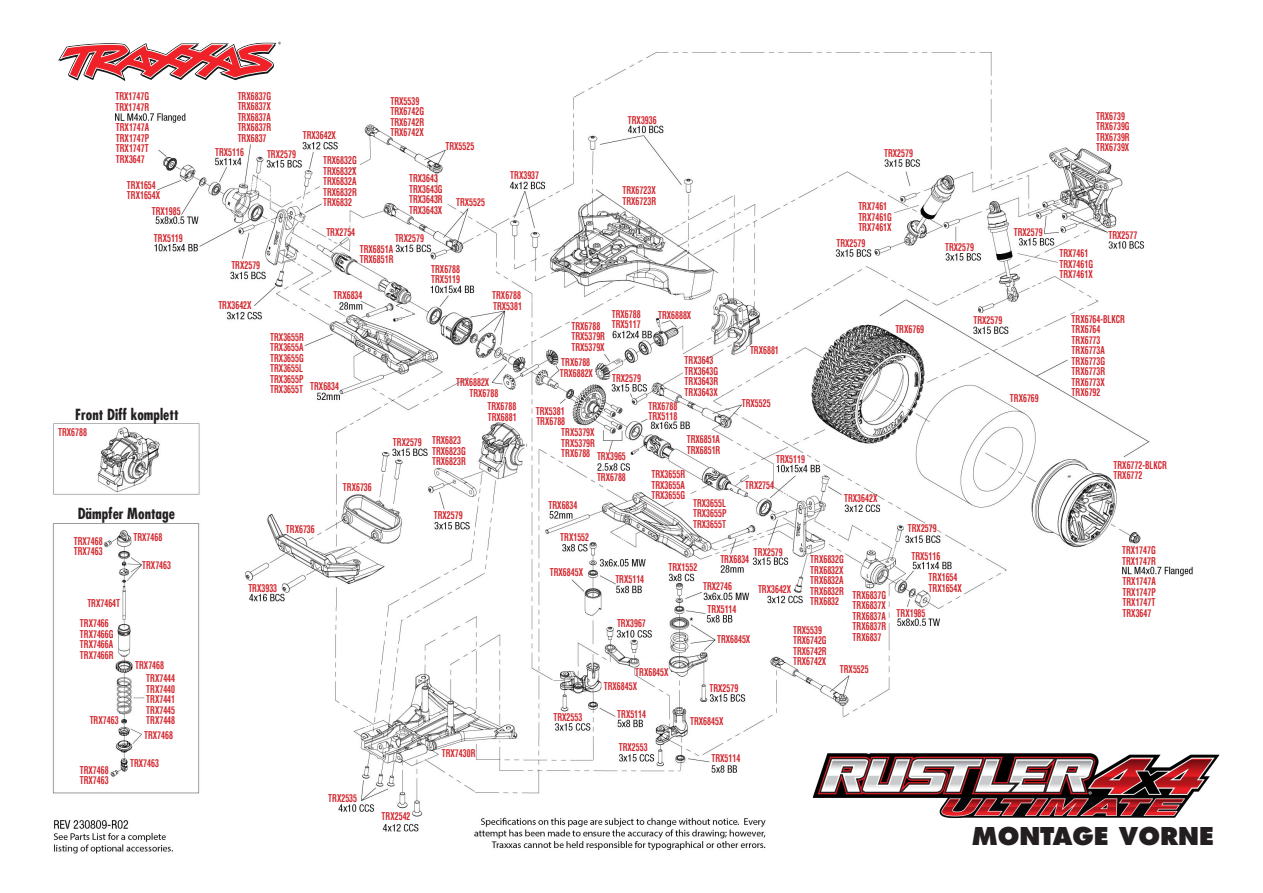
<style>
.page{position:relative;width:1263px;height:893px;background:#fff}
.page>*{position:absolute;margin:0;border:0;box-sizing:border-box;transform-origin:0 0}
.t1{font:800 24px "Futura LT";color:#231f20}
.t2{font:700 condensed 15px "Futura LT";color:#231f20}
.t3{font:700 condensed 10.5px/10.5px "Helvetica LT";color:#d1232a;scale:.75 1}
</style>
<div class="page">
<img style="left:52px;top:52px;width:1141px;height:802px">
<svg style="left:58px;top:41px;width:223px;height:40px"></svg>
<svg style="left:807px;top:534px;width:41px;height:78px"></svg>
<img style="left:805px;top:752px;width:415px;height:67px">
<p class="t3" style="left:115px;top:91px;width:46px">TRX1747G<br>TRX1747R</p>
<p class="t3" style="left:238px;top:90px;width:46px;text-align:justify">TRX6837G TRX6837X TRX6837A TRX6837R TRX6837</p>
<p class="t3" style="left:127px;top:180px;width:46px">TRX1654<br>TRX1654X</p>
<p class="t3" style="left:116px;top:122px;width:46px;text-align:justify">TRX1747A TRX1747P TRX1747T TRX3647</p>
<p class="t3" style="left:303px;top:130px;width:46px">TRX3642X</p>
<p class="t3" style="left:215px;top:147px;width:40px">TRX5116</p>
<p class="t3" style="left:267px;top:149px;width:40px">TRX2579</p>
<p class="t3" style="left:323px;top:155px;width:46px;text-align:justify">TRX6832G TRX6832X TRX6832A TRX6832R TRX6832</p>
<p class="t3" style="left:152px;top:206px;width:40px">TRX1985</p>
<p class="t3" style="left:154px;top:233px;width:40px">TRX5119</p>
<p class="t3" style="left:326px;top:227px;width:40px">TRX2754</p>
<p class="t3" style="left:390px;top:96px;width:46px">TRX5539<br>TRX6742G<br>TRX6742R<br>TRX6742X</p>
<p class="t3" style="left:445px;top:141px;width:40px">TRX5525</p>
<p class="t3" style="left:409px;top:173px;width:46px">TRX3643<br>TRX3643G<br>TRX3643R<br>TRX3643X</p>
<p class="t3" style="left:510px;top:170px;width:40px">TRX3937</p>
<p class="t3" style="left:456px;top:196px;width:40px">TRX5525</p>
<p class="t3" style="left:395px;top:232px;width:40px">TRX2579</p>
<p class="t3" style="left:628px;top:115px;width:40px">TRX3936</p>
<p class="t3" style="left:622px;top:185px;width:46px">TRX6723X</p>
<p class="t3" style="left:622px;top:195px;width:46px">TRX6723R</p>
<p class="t2" style="left:75px;top:405px;width:105px">Front Diff komplett</p>
<p class="t3" style="left:58px;top:427px;width:40px">TRX6788</p>
<p class="t3" style="left:231px;top:260px;width:40px">TRX2579</p>
<p class="t3" style="left:218px;top:300px;width:46px">TRX3642X</p>
<p class="t3" style="left:360px;top:243px;width:46px">TRX6851A<br>TRX6851R</p>
<p class="t3" style="left:334px;top:290px;width:40px">TRX6834</p>
<p class="t3" style="left:270px;top:331px;width:46px;text-align:justify">TRX3655R TRX3655A TRX3655G TRX3655L TRX3655P TRX3655T</p>
<p class="t3" style="left:310px;top:380px;width:40px">TRX6834</p>
<p class="t3" style="left:393px;top:437px;width:40px">TRX2579</p>
<p class="t3" style="left:431px;top:263px;width:40px">TRX6788</p>
<p class="t3" style="left:431px;top:274px;width:40px">TRX5119</p>
<p class="t3" style="left:492px;top:290px;width:40px">TRX6788</p>
<p class="t3" style="left:493px;top:300px;width:40px">TRX5381</p>
<p class="t3" style="left:456px;top:377px;width:46px">TRX6882X</p>
<p class="t3" style="left:469px;top:388px;width:40px">TRX6788</p>
<p class="t3" style="left:487px;top:401px;width:40px">TRX6788</p>
<p class="t3" style="left:432px;top:435px;width:46px">TRX6823<br>TRX6823G<br>TRX6823R</p>
<p class="t3" style="left:488px;top:412px;width:40px">TRX6881</p>
<p class="t3" style="left:612px;top:309px;width:40px">TRX6788<br>TRX5117</p>
<p class="t3" style="left:571px;top:321px;width:46px">TRX6788<br>TRX5379R<br>TRX5379X</p>
<p class="t3" style="left:658px;top:310px;width:46px">TRX6888X</p>
<p class="t3" style="left:685px;top:355px;width:46px">TRX3643<br>TRX3643G<br>TRX3643R<br>TRX3643X</p>
<p class="t3" style="left:687px;top:434px;width:46px">TRX6851A<br>TRX6851R</p>
<p class="t3" style="left:561px;top:357px;width:40px">TRX6788</p>
<p class="t3" style="left:560px;top:368px;width:46px">TRX6882X</p>
<p class="t3" style="left:612px;top:373px;width:40px">TRX2579</p>
<p class="t3" style="left:648px;top:401px;width:40px">TRX6788<br>TRX5118</p>
<p class="t3" style="left:536px;top:406px;width:40px">TRX5381</p>
<p class="t3" style="left:536px;top:415px;width:40px">TRX6788</p>
<p class="t3" style="left:561px;top:427px;width:46px">TRX5379X</p>
<p class="t3" style="left:561px;top:438px;width:46px">TRX5379R<br>TRX6788</p>
<p class="t3" style="left:597px;top:451px;width:40px">TRX3965</p>
<p class="t3" style="left:750px;top:345px;width:40px">TRX6881</p>
<p class="t3" style="left:742px;top:398px;width:40px">TRX5525</p>
<p class="t3" style="left:776px;top:454px;width:40px">TRX5119</p>
<p class="t3" style="left:884px;top:148px;width:40px">TRX2579</p>
<p class="t3" style="left:858px;top:201px;width:46px">TRX7461<br>TRX7461G<br>TRX7461X</p>
<p class="t3" style="left:836px;top:237px;width:40px">TRX2579</p>
<p class="t3" style="left:945px;top:242px;width:40px">TRX2579</p>
<p class="t3" style="left:895px;top:324px;width:40px">TRX6769</p>
<p class="t3" style="left:973px;top:314px;width:40px">TRX2579</p>
<p class="t2" style="left:78px;top:504px;width:99px">Dämpfer Montage</p>
<p class="t3" style="left:74px;top:536px;width:40px">TRX7468<br>TRX7463</p>
<p class="t3" style="left:134px;top:532px;width:40px">TRX7468</p>
<p class="t3" style="left:142px;top:560px;width:40px">TRX7463</p>
<p class="t3" style="left:87px;top:597px;width:45px">TRX7464T</p>
<p class="t3" style="left:80px;top:618px;width:46px">TRX7466<br>TRX7466G<br>TRX7466A<br>TRX7466R</p>
<p class="t3" style="left:90px;top:715px;width:40px">TRX7463</p>
<p class="t3" style="left:80px;top:765px;width:40px">TRX7468<br>TRX7463</p>
<p class="t3" style="left:135px;top:660px;width:40px">TRX7468</p>
<p class="t3" style="left:146px;top:673px;width:40px;text-align:justify">TRX7444<br>TRX7440<br>TRX7441<br>TRX7445<br>TRX7448</p>
<p class="t3" style="left:144px;top:729px;width:40px">TRX7468</p>
<p class="t3" style="left:130px;top:758px;width:40px">TRX7463</p>
<p class="t3" style="left:286px;top:524px;width:40px">TRX6736</p>
<p class="t3" style="left:248px;top:582px;width:40px">TRX3933</p>
<p class="t3" style="left:343px;top:482px;width:40px">TRX6736</p>
<p class="t3" style="left:434px;top:510px;width:40px">TRX2579</p>
<p class="t3" style="left:328px;top:792px;width:40px">TRX2535</p>
<p class="t3" style="left:382px;top:811px;width:40px">TRX2542</p>
<p class="t3" style="left:442px;top:748px;width:46px">TRX7430R</p>
<p class="t3" style="left:549px;top:500px;width:40px">TRX6834</p>
<p class="t3" style="left:597px;top:472px;width:40px">TRX6788</p>
<p class="t3" style="left:560px;top:532px;width:40px">TRX1552</p>
<p class="t3" style="left:651px;top:469px;width:46px;text-align:justify">TRX3655R TRX3655A TRX3655G</p>
<p class="t3" style="left:693px;top:497px;width:46px;text-align:justify">TRX3655L TRX3655P TRX3655T</p>
<p class="t3" style="left:745px;top:480px;width:40px">TRX2754</p>
<p class="t3" style="left:844px;top:493px;width:46px">TRX3642X</p>
<p class="t3" style="left:908px;top:523px;width:40px">TRX2579</p>
<p class="t3" style="left:550px;top:567px;width:46px">TRX6845X</p>
<p class="t3" style="left:754px;top:547px;width:40px">TRX2579</p>
<p class="t3" style="left:720px;top:554px;width:40px">TRX6834</p>
<p class="t3" style="left:703px;top:581px;width:40px">TRX2746</p>
<p class="t3" style="left:810px;top:554px;width:46px;text-align:justify">TRX6832G TRX6832X TRX6832A TRX6832R TRX6832</p>
<p class="t3" style="left:668px;top:562px;width:40px">TRX1552</p>
<p class="t3" style="left:615px;top:574px;width:40px">TRX5114</p>
<p class="t3" style="left:758px;top:584px;width:46px">TRX3642X</p>
<p class="t3" style="left:853px;top:590px;width:46px;text-align:justify">TRX6837G TRX6837X TRX6837A TRX6837R TRX6837</p>
<p class="t3" style="left:708px;top:603px;width:40px">TRX5114</p>
<p class="t3" style="left:617px;top:618px;width:40px">TRX3967</p>
<p class="t3" style="left:793px;top:624px;width:46px">TRX5539<br>TRX6742G<br>TRX6742R<br>TRX6742X</p>
<p class="t3" style="left:717px;top:633px;width:46px">TRX6845X</p>
<p class="t3" style="left:840px;top:664px;width:40px">TRX5525</p>
<p class="t3" style="left:635px;top:667px;width:46px">TRX6845X</p>
<p class="t3" style="left:911px;top:550px;width:40px">TRX5116</p>
<p class="t3" style="left:929px;top:572px;width:46px">TRX1654<br>TRX1654X</p>
<p class="t3" style="left:897px;top:608px;width:40px">TRX1985</p>
<p class="t3" style="left:604px;top:681px;width:46px">TRX6845X</p>
<p class="t3" style="left:709px;top:683px;width:40px">TRX2579</p>
<p class="t3" style="left:553px;top:712px;width:40px">TRX2553</p>
<p class="t3" style="left:617px;top:709px;width:40px">TRX5114</p>
<p class="t3" style="left:690px;top:716px;width:46px">TRX6845X</p>
<p class="t3" style="left:619px;top:742px;width:40px">TRX2553</p>
<p class="t3" style="left:711px;top:753px;width:40px">TRX5114</p>
<p class="t3" style="left:1096px;top:110px;width:46px">TRX6739<br>TRX6739G<br>TRX6739R<br>TRX6739X</p>
<p class="t3" style="left:1014px;top:227px;width:40px">TRX2579</p>
<p class="t3" style="left:1108px;top:229px;width:40px">TRX2577</p>
<p class="t3" style="left:1010px;top:393px;width:40px">TRX6769</p>
<p class="t3" style="left:1059px;top:248px;width:46px">TRX7461<br>TRX7461G<br>TRX7461X</p>
<p class="t3" style="left:1071px;top:313px;width:73px">TRX6764-BLKCR</p>
<p class="t3" style="left:1071px;top:324px;width:46px">TRX6764<br>TRX6773<br>TRX6773A<br>TRX6773G<br>TRX6773R</p>
<p class="t3" style="left:1071px;top:376px;width:46px">TRX6773X<br>TRX6792</p>
<p class="t3" style="left:1113px;top:460px;width:73px">TRX6772-BLKCR</p>
<p class="t3" style="left:1113px;top:470px;width:40px">TRX6772</p>
<p class="t3" style="left:1122px;top:545px;width:46px">TRX1747G<br>TRX1747R</p>
<p class="t3" style="left:1122px;top:576px;width:46px;text-align:justify">TRX1747A TRX1747P TRX1747T TRX3647</p>
<p class="t1" style="left:972px;top:821px;width:244px">MONTAGE VORNE</p>
</div>
